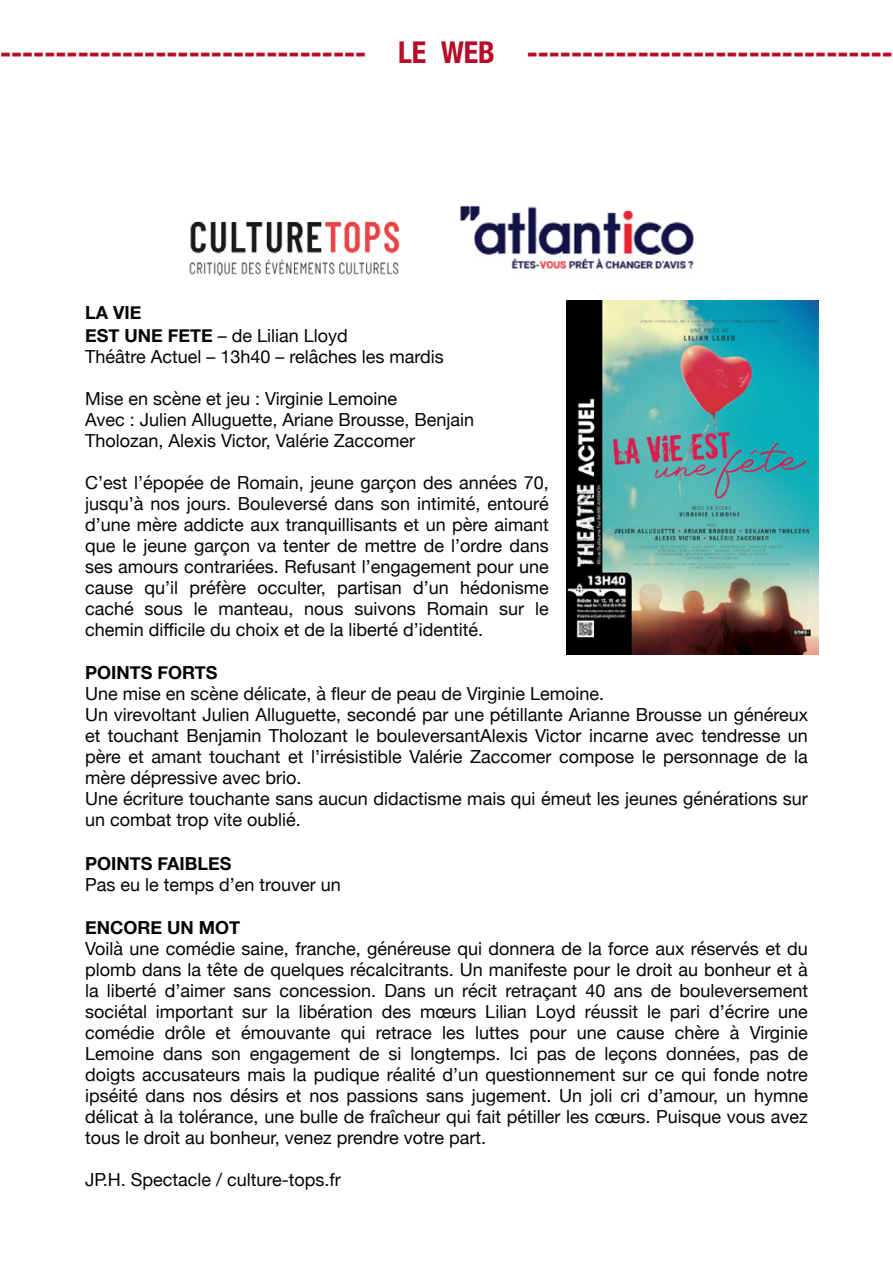
<style>
.page{position:relative;width:893px;height:1263px;background:#fff}
.page>*{position:absolute;margin:0;border:0;box-sizing:border-box;transform-origin:0 0}
.t1{font:700 condensed 30px "Helvetica Neue";color:#b80b29}
.t2{font:18px/21px "Helvetica Neue";color:#050505}
.t3{font:700 18px "Helvetica Neue";color:#050505}
.s1{font-weight:700}
</style>
<div class="page">
<img style="left:189px;top:221px;width:211px;height:55px">
<img style="left:460px;top:205px;width:234px;height:69px">
<img style="left:567px;top:301px;width:251px;height:353px">
<h1 class="t1" style="left:0;top:27px;width:894px">--------------------------------- LE WEB ---------------------------------</h1>
<p class="t2" style="left:85px;top:303px;width:360px;line-height:21.8px"><span class="s1">LA VIE<br>EST UNE FETE</span> – de Lilian Lloyd<br>Théâtre Actuel – 13h40 – relâches les mardis</p>
<p class="t2" style="left:85px;top:389px;width:391px">Mise en scène et jeu : Virginie Lemoine<br>Avec : Julien Alluguette, Ariane Brousse, Benjain<br>Tholozan, Alexis Victor, Valérie Zaccomer</p>
<p class="t2" style="left:85px;top:473px;width:465px;text-align:justify">C’est l’épopée de Romain, jeune garçon des années 70, jusqu’à nos jours. Bouleversé dans son intimité, entouré d’une mère addicte aux tranquillisants et un père aimant que le jeune garçon va tenter de mettre de l’ordre dans ses amours contrariées. Refusant l’engagement pour une cause qu’il préfère occulter, partisan d’un hédonisme caché sous le manteau, nous suivons Romain sur le chemin difficile du choix et de la liberté d’identité.</p>
<p class="t3" style="left:85px;top:659px;width:134px">POINTS FORTS</p>
<p class="t2" style="left:85px;top:684px;width:724px">Une mise en scène délicate, à fleur de peau de Virginie Lemoine.<br>Un virevoltant Julien Alluguette, secondé par une pétillante Arianne Brousse un généreux et touchant Benjamin Tholozant le bouleversantAlexis Victor incarne avec tendresse un père et amant touchant et l’irrésistible Valérie Zaccomer compose le personnage de la mère dépressive avec brio.<br>Une écriture touchante sans aucun didactisme mais qui émeut les jeunes générations sur un combat trop vite oublié.</p>
<p class="t3" style="left:85px;top:849px;width:148px">POINTS FAIBLES</p>
<p class="t2" style="left:85px;top:875px;width:257px">Pas eu le temps d’en trouver un</p>
<p class="t3" style="left:85px;top:914px;width:157px">ENCORE UN MOT</p>
<p class="t2" style="left:85px;top:939px;width:724px;text-align:justify">Voilà une comédie saine, franche, généreuse qui donnera de la force aux réservés et du plomb dans la tête de quelques récalcitrants. Un manifeste pour le droit au bonheur et à la liberté d’aimer sans concession. Dans un récit retraçant 40 ans de bouleversement sociétal important sur la libération des mœurs Lilian Loyd réussit le pari d’écrire une comédie drôle et émouvante qui retrace les luttes pour une cause chère à Virginie Lemoine dans son engagement de si longtemps. Ici pas de leçons données, pas de doigts accusateurs mais la pudique réalité d’un questionnement sur ce qui fonde notre ipséité dans nos désirs et nos passions sans jugement. Un joli cri d’amour, un hymne délicat à la tolérance, une bulle de fraîcheur qui fait pétiller les cœurs. Puisque vous avez tous le droit au bonheur, venez prendre votre part.</p>
<p class="t2" style="left:85px;top:1170px;width:257px">JP.H. Spectacle / culture-tops.fr</p>
</div>
